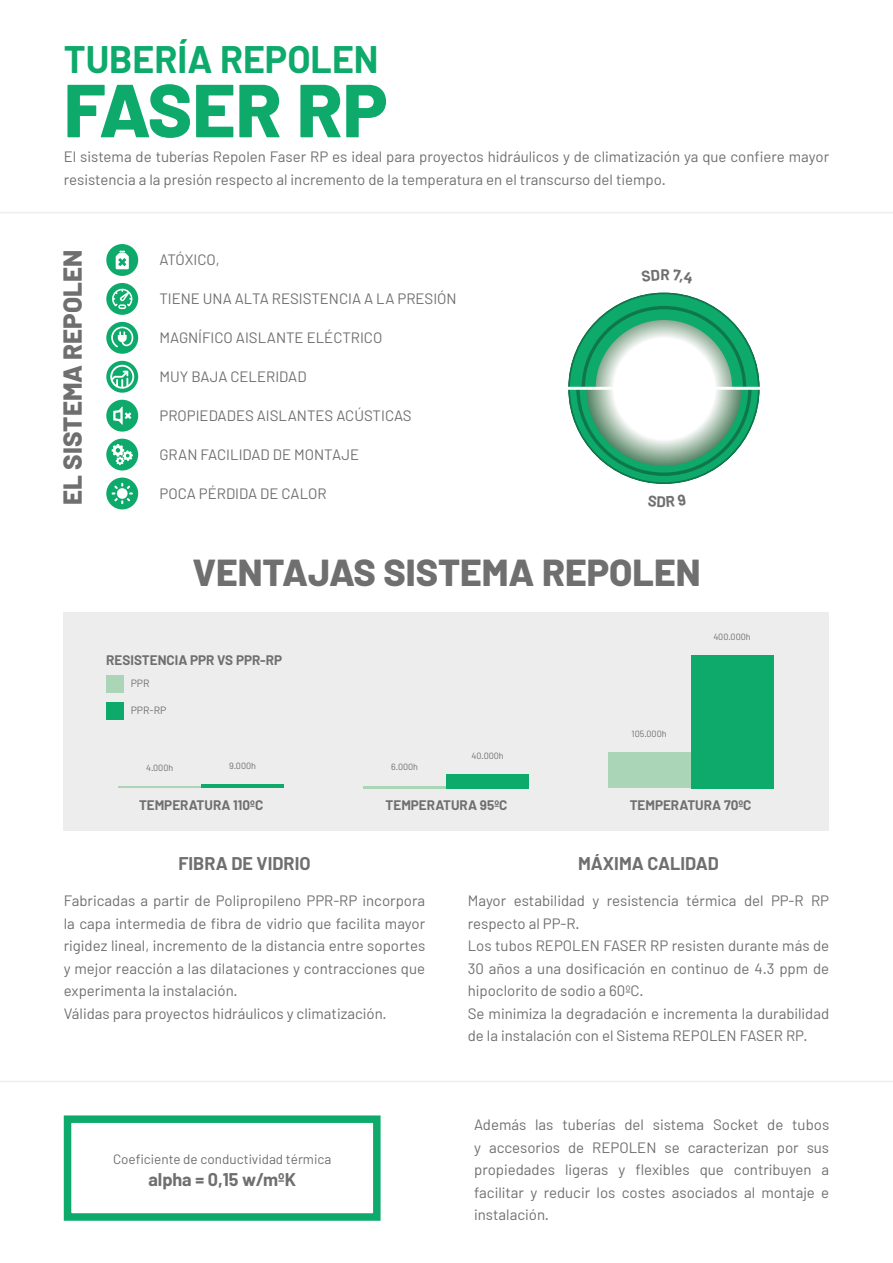
<style>
.page{position:relative;width:893px;height:1263px;background:#fff}
.page>*{position:absolute;margin:0;border:0;box-sizing:border-box;transform-origin:0 0}
.t1{font:800 75px "Barlow";color:#0daa6b}
.t2{font:800 37.5px "Barlow";color:#706f6f}
.t3{font:700 37.5px "Barlow";color:#0daa6b}
.t4{font:800 25.95px "Barlow";color:#706f6f}
.t5{font:700 18px "Barlow";color:#706f6f}
.t6{font:15px/22.5px "Barlow";color:#706f6f}
.t7{font:700 13.5px "Barlow";color:#706f6f}
.t8{font:13.5px "Barlow";color:#706f6f}
.t9{font:10.5px "Barlow";color:#706f6f}
.t10{font:9px "Barlow";color:#706f6f}
</style>
<div class="page">
<hr style="left:892px;top:0;width:1px;height:906px;background:#0daa6b">
<hr style="left:0;top:212px;width:893px;height:1px;background:#ededed">
<svg style="left:106px;top:439px;width:32px;height:31px"></svg>
<svg style="left:106px;top:400px;width:32px;height:32px"></svg>
<svg style="left:106px;top:361px;width:32px;height:32px"></svg>
<svg style="left:106px;top:322px;width:32px;height:32px"></svg>
<svg style="left:106px;top:283px;width:32px;height:32px"></svg>
<svg style="left:106px;top:244px;width:32px;height:32px"></svg>
<svg style="left:106px;top:477px;width:32px;height:32px"></svg>
<div style="left:64px;top:1115px;width:317px;height:106px;border:8px solid #0daa6b"></div>
<hr style="left:0;top:1081px;width:893px;height:1px;background:#ededed">
<svg style="left:568px;top:293px;width:192px;height:191px"></svg>
<hr style="left:567px;top:387px;width:194px;height:3px;background:#fff">
<div style="left:64px;top:613px;width:765px;height:218px;background:#ededed"></div>
<div style="left:691px;top:655px;width:82px;height:133px;background:#0daa6b"></div>
<div style="left:608px;top:752px;width:83px;height:36px;background:#aad5b6"></div>
<div style="left:446px;top:774px;width:83px;height:14px;background:#0daa6b"></div>
<hr style="left:201px;top:784px;width:83px;height:4px;background:#0daa6b">
<hr style="left:118px;top:786px;width:83px;height:2px;background:#aad5b6">
<hr style="left:363px;top:786px;width:83px;height:2px;background:#aad5b6">
<div style="left:106px;top:675px;width:17px;height:17px;background:#aad5b6"></div>
<div style="left:106px;top:703px;width:17px;height:17px;background:#0daa6b"></div>
<h2 class="t3" style="left:64px;top:36px;width:316px">TUBERÍA REPOLEN</h2>
<h1 class="t1" style="left:64px;top:54px;width:325px">FASER RP</h1>
<p class="t6" style="left:64px;top:145px;width:767px">El sistema de tuberías Repolen Faser RP es ideal para proyectos hidráulicos y de climatización ya que confiere mayor resistencia a la presión respecto al incremento de la temperatura en el transcurso del tiempo.</p>
<h3 class="t4" style="left:53px;top:505px;width:256px;rotate:-90deg">EL SISTEMA REPOLEN</h3>
<p class="t6" style="left:159px;top:248px;width:62px">ATÓXICO,</p>
<p class="t6" style="left:159px;top:287px;width:299px">TIENE UNA ALTA RESISTENCIA A LA PRESIÓN</p>
<p class="t6" style="left:159px;top:326px;width:224px">MAGNÍFICO AISLANTE ELÉCTRICO</p>
<p class="t6" style="left:159px;top:365px;width:149px">MUY BAJA CELERIDAD</p>
<p class="t6" style="left:159px;top:404px;width:254px">PROPIEDADES AISLANTES ACÚSTICAS</p>
<p class="t6" style="left:159px;top:443px;width:201px">GRAN FACILIDAD DE MONTAJE</p>
<p class="t6" style="left:159px;top:482px;width:169px">POCA PÉRDIDA DE CALOR</p>
<h2 class="t2" style="left:192px;top:544px;width:509px">VENTAJAS SISTEMA REPOLEN</h2>
<p class="t7" style="left:106px;top:651px;width:177px">RESISTENCIA PPR VS PPR-RP</p>
<p class="t9" style="left:131px;top:676px;width:20px">PPR</p>
<p class="t9" style="left:131px;top:704px;width:37px">PPR-RP</p>
<p class="t10" style="left:229px;top:760px;width:28px">9.000h</p>
<p class="t10" style="left:146px;top:762px;width:29px">4.000h</p>
<p class="t10" style="left:391px;top:761px;width:28px">6.000h</p>
<p class="t10" style="left:471px;top:750px;width:34px">40.000h</p>
<p class="t10" style="left:632px;top:728px;width:37px">105.000h</p>
<p class="t10" style="left:713px;top:631px;width:39px">400.000h</p>
<p class="t7" style="left:139px;top:797px;width:126px">TEMPERATURA 110ºC</p>
<p class="t7" style="left:386px;top:797px;width:123px">TEMPERATURA 95ºC</p>
<p class="t7" style="left:630px;top:797px;width:123px">TEMPERATURA 70ºC</p>
<p class="t5" style="left:578px;top:852px;width:142px">MÁXIMA CALIDAD</p>
<p class="t5" style="left:178px;top:852px;width:134px">FIBRA DE VIDRIO</p>
<p class="t6" style="left:64px;top:889px;width:363px">Fabricadas a partir de Polipropileno PPR-RP incorpora la capa intermedia de fibra de vidrio que facilita mayor rigidez lineal, incremento de la distancia entre soportes y mejor reacción a las dilataciones y contracciones que experimenta la instalación.<br>Válidas para proyectos hidráulicos y climatización.</p>
<p class="t6" style="left:468px;top:889px;width:363px">Mayor estabilidad y resistencia térmica del PP-R RP respecto al PP-R.<br>Los tubos REPOLEN FASER RP resisten durante más de 30 años a una dosificación en continuo de 4.3 ppm de hipoclorito de sodio a 60ºC.<br>Se minimiza la degradación e incrementa la durabilidad de la instalación con el Sistema REPOLEN FASER RP.</p>
<p class="t8" style="left:113px;top:1150px;width:220px">Coeficiente de conductividad térmica</p>
<p class="t5" style="left:148px;top:1168px;width:149px">alpha = 0,15 w/mºK</p>
<p class="t6" style="left:474px;top:1113px;width:357px;text-align:justify">Además las tuberías del sistema Socket de tubos y accesorios de REPOLEN se caracterizan por sus propiedades ligeras y flexibles que contribuyen a facilitar y reducir los costes asociados al montaje e instalación.</p>
</div>
